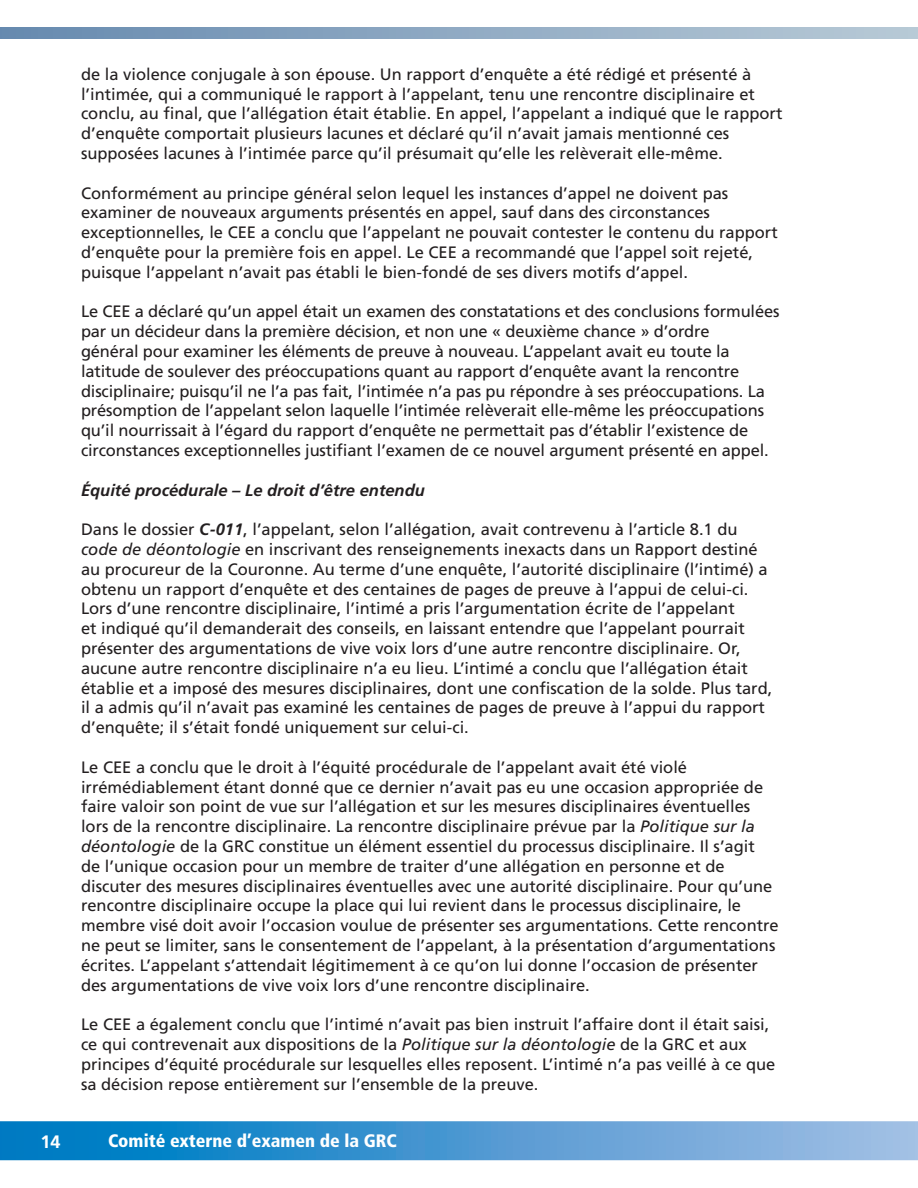
<style>
.page{position:relative;width:918px;height:1188px;background:#fff}
.page>*{position:absolute;margin:0;border:0;box-sizing:border-box;transform-origin:0 0}
.t1{font:900 condensed 18px "Frutiger";color:#fff}
.t2{font:700 18px "Frutiger";color:#fff}
.MAIN_TEXT{font:16.5px/19.8px "Frutiger";color:#231f20}
.MAIN_TEXT-2{font:italic 700 16.5px "Frutiger";color:#231f20}
.s1{font-weight:700;font-style:italic}
.s2{font-style:italic}
</style>
<div class="page">
<svg style="left:0;top:27px;width:918px;height:12px;background:#8faac3"></svg>
<div style="left:0;top:1121px;width:918px;height:39px;background:linear-gradient(to right,#0075c0,#a6bde4)"></div>
<p class="MAIN_TEXT" style="left:81px;top:64px;width:703px">de la violence conjugale à son épouse. Un rapport d’enquête a été rédigé et présenté à l’intimée, qui a communiqué le rapport à l’appelant, tenu une rencontre disciplinaire et conclu, au final, que l’allégation était établie. En appel, l’appelant a indiqué que le rapport d’enquête comportait plusieurs lacunes et déclaré qu’il n’avait jamais mentionné ces supposées lacunes à l’intimée parce qu’il présumait qu’elle les relèverait elle-même.</p>
<p class="MAIN_TEXT" style="left:81px;top:183px;width:698px">Conformément au principe général selon lequel les instances d’appel ne doivent pas examiner de nouveaux arguments présentés en appel, sauf dans des circonstances exceptionnelles, le CEE a conclu que l’appelant ne pouvait contester le contenu du rapport d’enquête pour la première fois en appel. Le CEE a recommandé que l’appel soit rejeté, puisque l’appelant n’avait pas établi le bien-fondé de ses divers motifs d’appel.</p>
<p class="MAIN_TEXT" style="left:81px;top:302px;width:700px">Le CEE a déclaré qu’un appel était un examen des constatations et des conclusions formulées par un décideur dans la première décision, et non une « deuxième chance » d’ordre<br>général pour examiner les éléments de preuve à nouveau. L’appelant avait eu toute la latitude de soulever des préoccupations quant au rapport d’enquête avant la rencontre disciplinaire; puisqu’il ne l’a pas fait, l’intimée n’a pas pu répondre à ses préoccupations. La présomption de l’appelant selon laquelle l’intimée relèverait elle-même les préoccupations qu’il nourrissait à l’égard du rapport d’enquête ne permettait pas d’établir l’existence de circonstances exceptionnelles justifiant l’examen de ce nouvel argument présenté en appel.</p>
<p class="MAIN_TEXT-2" style="left:81px;top:480px;width:345px">Équité procédurale – Le droit d’être entendu</p>
<p class="MAIN_TEXT" style="left:81px;top:520px;width:693px">Dans le dossier <span class="s1">C-011</span>, l’appelant, selon l’allégation, avait contrevenu à l’article 8.1 du <span class="s2">code de déontologie</span> en inscrivant des renseignements inexacts dans un Rapport destiné au procureur de la Couronne. Au terme d’une enquête, l’autorité disciplinaire (l’intimé) a obtenu un rapport d’enquête et des centaines de pages de preuve à l’appui de celui-ci.<br>Lors d’une rencontre disciplinaire, l’intimé a pris l’argumentation écrite de l’appelant<br>et indiqué qu’il demanderait des conseils, en laissant entendre que l’appelant pourrait présenter des argumentations de vive voix lors d’une autre rencontre disciplinaire. Or, aucune autre rencontre disciplinaire n’a eu lieu. L’intimé a conclu que l’allégation était établie et a imposé des mesures disciplinaires, dont une confiscation de la solde. Plus tard, il a admis qu’il n’avait pas examiné les centaines de pages de preuve à l’appui du rapport d’enquête; il s’était fondé uniquement sur celui-ci.</p>
<p class="MAIN_TEXT" style="left:81px;top:757px;width:699px">Le CEE a conclu que le droit à l’équité procédurale de l’appelant avait été violé irrémédiablement étant donné que ce dernier n’avait pas eu une occasion appropriée de faire valoir son point de vue sur l’allégation et sur les mesures disciplinaires éventuelles lors de la rencontre disciplinaire. La rencontre disciplinaire prévue par la <span class="s2">Politique sur la déontologie</span> de la GRC constitue un élément essentiel du processus disciplinaire. Il s’agit<br>de l’unique occasion pour un membre de traiter d’une allégation en personne et de discuter des mesures disciplinaires éventuelles avec une autorité disciplinaire. Pour qu’une rencontre disciplinaire occupe la place qui lui revient dans le processus disciplinaire, le membre visé doit avoir l’occasion voulue de présenter ses argumentations. Cette rencontre ne peut se limiter, sans le consentement de l’appelant, à la présentation d’argumentations écrites. L’appelant s’attendait légitimement à ce qu’on lui donne l’occasion de présenter des argumentations de vive voix lors d’une rencontre disciplinaire.</p>
<p class="MAIN_TEXT" style="left:81px;top:1015px;width:696px">Le CEE a également conclu que l’intimé n’avait pas bien instruit l’affaire dont il était saisi, ce qui contrevenait aux dispositions de la <span class="s2">Politique sur la déontologie</span> de la GRC et aux principes d’équité procédurale sur lesquelles elles reposent. L’intimé n’a pas veillé à ce que sa décision repose entièrement sur l’ensemble de la preuve.</p>
<p class="t2" style="left:40px;top:1131px;width:22px">14</p>
<p class="t1" style="left:108px;top:1130px;width:290px">Comité externe d’examen de la GRC</p>
</div>
